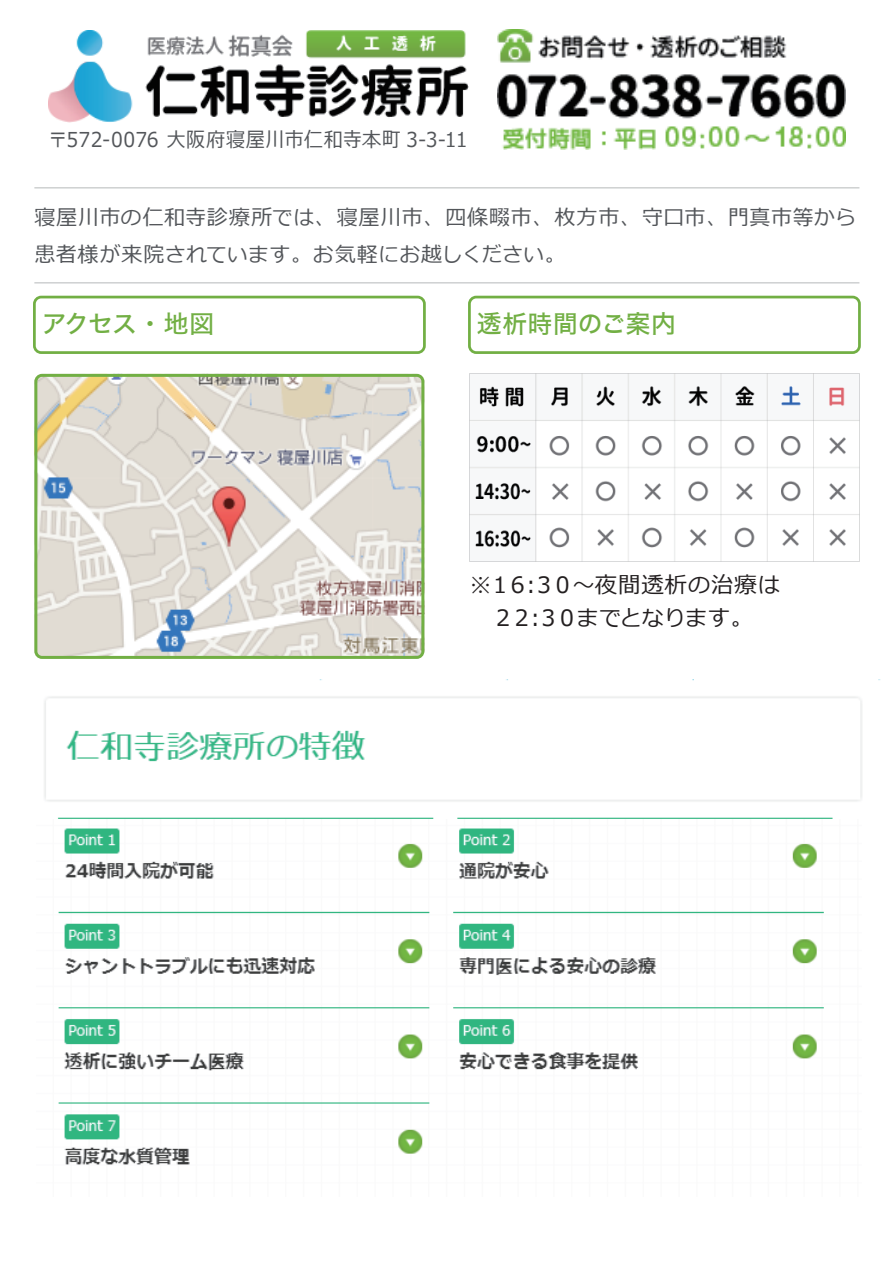
<style>
.page{position:relative;width:893px;height:1263px;background:#fff}
.page>*{position:absolute;margin:0;border:0;box-sizing:border-box;transform-origin:0 0}
.t1{font:24.75px "Hiragino Kaku W5 90 msp RKSJ H";letter-spacing:.02em;color:#72af44}
.t2{font:24.75px "Hiragino Kaku W5 90 msp RKSJ H";color:#72af44}
.t3{font:22.5px/32.2px "Meiryo";color:#231f20;text-align:center}
.t4{font:21px/36.8px "Meiryo";letter-spacing:.02em;color:#53565a}
.t5{font:20.55px "Meiryo";letter-spacing:.02em;color:#53565a;scale:.93 1}
</style>
<div class="page">
<img style="left:58px;top:818px;width:775px;height:347px">
<img style="left:469px;top:374px;width:390px;height:187px">
<hr style="left:34px;top:187px;width:825px;height:2px;background:#cdcfd0">
<hr style="left:34px;top:282px;width:825px;height:2px;background:#cdcfd0">
<img style="left:497px;top:29px;width:348px;height:120px">
<img style="left:48px;top:31px;width:420px;height:91px">
<div style="left:468px;top:296px;width:393px;height:58px;border:3px solid #72af44;border-radius:7px"></div>
<div style="left:33px;top:296px;width:393px;height:58px;border:3px solid #72af44;border-radius:7px"></div>
<svg style="left:34px;top:374px;width:390px;height:285px;background:#dbd8ce"></svg>
<img style="left:44px;top:679px;width:837px;height:139px">
<p class="t5" style="left:48px;top:126px;width:452px">〒572-0076 大阪府寝屋川市仁和寺本町 3-3-11</p>
<p class="t4" style="left:34px;top:200px;width:823px">寝屋川市の仁和寺診療所では、寝屋川市、四條畷市、枚方市、守口市、門真市等から患者様が来院されています。お気軽にお越しください。</p>
<p class="t2" style="left:42px;top:311px;width:174px">アクセス・地図</p>
<p class="t1" style="left:477px;top:311px;width:201px">透析時間のご案内</p>
<p class="t3" style="left:469px;top:570px;width:312px">※１６:３０～夜間透析の治療は<br>２２:３０までとなります。</p>
</div>
